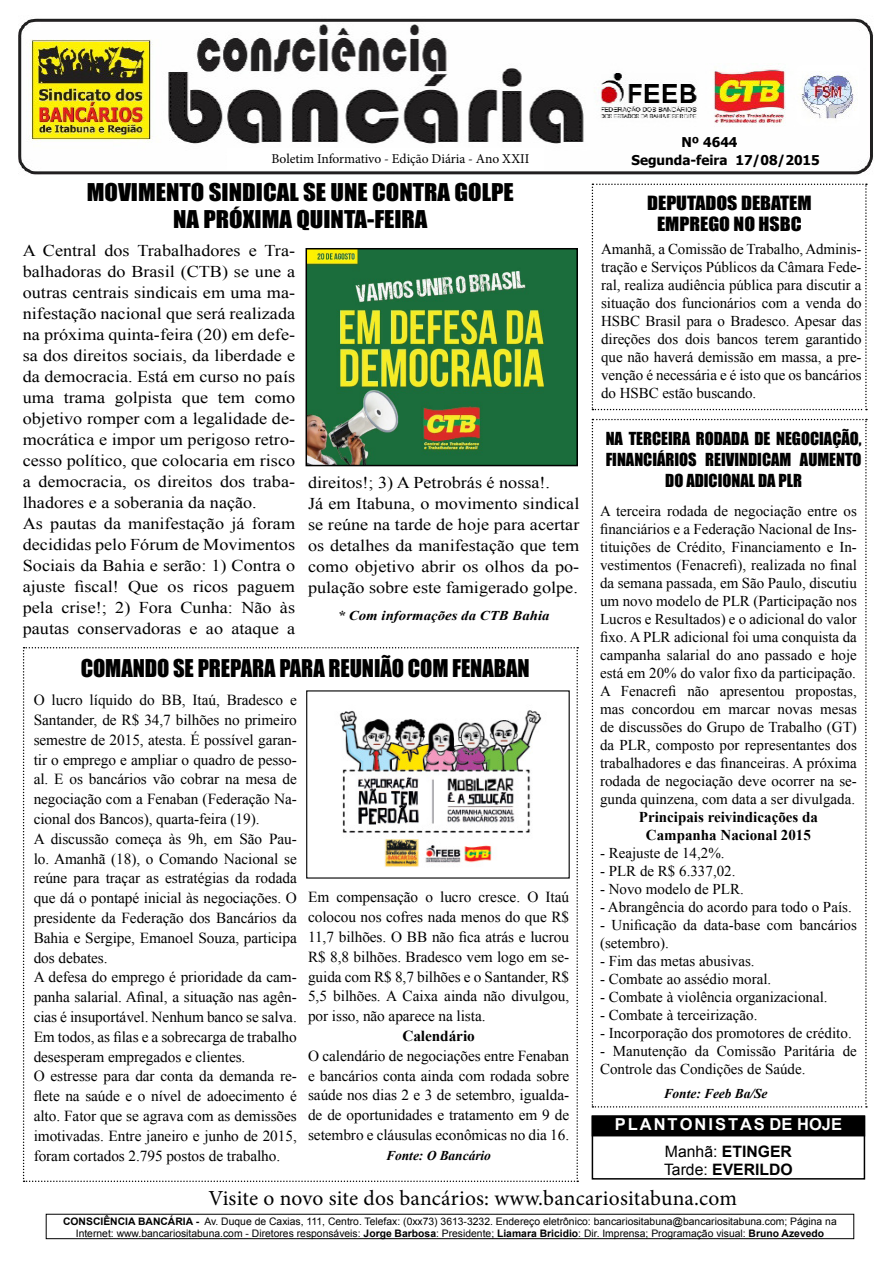
<style>
.page{position:relative;width:893px;height:1263px;background:#fff}
.page>*{position:absolute;margin:0;border:0;box-sizing:border-box;transform-origin:0 0}
.t1{font:22.5px/27px "Impact";color:#000;text-align:center;scale:1.1 1}
.t2{font:22.5px "Impact";color:#000}
.t3{font:21.45px "Minion Pro";letter-spacing:.01em;color:#000}
.t4{font:18px/21px "Impact";color:#000;text-align:center;scale:1.1 1}
.t5{font:16.5px/21px "Times New Roman";color:#000;scale:1.1 1}
.t6{font:16.5px/21px "Impact";color:#000}
.t7{font:700 16.5px "Arial";letter-spacing:.12em;color:#fff}
.t8{font:700 15.75px/18.9px "Arial";color:#000}
.t9{font:15.3px/19.8px "Times New Roman";letter-spacing:-.005em;color:#000;text-align:justify}
.t10{font:700 15.3px "Times New Roman";letter-spacing:-.005em;color:#000}
.t11{font:15px/18px "Times New Roman";color:#000;text-align:justify}
.t12{font:700 15px/18px "Times New Roman";color:#000;text-align:center}
.t13{font:13.5px "Minion Pro";letter-spacing:-.005em;color:#000}
.t14{font:italic 700 13.5px "Times New Roman";letter-spacing:-.005em;color:#000}
.t15{font:700 13.5px "Tahoma";color:#000}
.t16{font:italic 700 13.5px "Times New Roman";letter-spacing:-.005em;color:#000;scale:1.1 1}
.t17{font:10.35px/12.5px "Arial";color:#000;text-align:center}
.s1{font-weight:400}
.s2{font-weight:700}
</style>
<div class="page">
<div style="left:46px;top:1214px;width:808px;height:25px;border:1px solid #000"></div>
<div style="left:591px;top:1116px;width:274px;height:64px;border:1px solid #000"></div>
<div style="left:592px;top:1116px;width:272px;height:20px;background:#000"></div>
<img style="left:18px;top:18px;width:855px;height:157px">
<div style="left:228px;top:148px;width:316px;height:21px;background:#fff"></div>
<svg style="left:591px;top:419px;width:275px;height:689px"></svg>
<img style="left:307px;top:250px;width:269px;height:214px">
<div style="left:305px;top:248px;width:273px;height:218px;border:1px solid #000"></div>
<svg style="left:23px;top:647px;width:555px;height:535px"></svg>
<img style="left:308px;top:692px;width:259px;height:185px">
<svg style="left:591px;top:184px;width:275px;height:226px"></svg>
<p class="t13" style="left:271px;top:154px;width:259px">Boletim Informativo - Edição Diária - Ano XXII</p>
<p class="t15" style="left:681px;top:136px;width:58px">Nº 4644</p>
<p class="t15" style="left:631px;top:155px;width:190px">Segunda-feira 17/08/2015</p>
<h1 class="t1" style="left:87px;top:181px;width:390px">MOVIMENTO SINDICAL SE UNE CONTRA GOLPE<br>NA PRÓXIMA QUINTA-FEIRA</h1>
<p class="t5" style="left:23px;top:241px;width:249px">A Central dos Trabalhadores e Tra&shy;balhadoras do Brasil (CTB) se une a outras centrais sindicais em uma ma&shy;nifestação nacional que será realizada na próxima quinta-feira (20) em defe&shy;sa dos direitos sociais, da liberdade e da democracia. Está em curso no país uma trama golpista que tem como objetivo romper com a legalidade de&shy;mocrática e impor um perigoso retro&shy;cesso político, que colocaria em risco a democracia, os direitos dos traba&shy;lhadores e a soberania da nação.<br>As pautas da manifestação já foram decididas pelo Fórum de Movimentos Sociais da Bahia e serão: 1) Contra o ajuste fiscal! Que os ricos paguem pela crise!; 2) Fora Cunha: Não às pautas conservadoras e ao ataque a</p>
<p class="t4" style="left:647px;top:194px;width:151px">DEPUTADOS DEBATEM<br>EMPREGO NO HSBC</p>
<p class="t11" style="left:601px;top:241px;width:262px">Amanhã, a Comissão de Trabalho, Adminis&shy;tração e Serviços Públicos da Câmara Fede&shy;ral, realiza audiência pública para discutir a situação dos funcionários com a venda do HSBC Brasil para o Bradesco. Apesar das direções dos dois bancos terem garantido que não haverá demissão em massa, a pre&shy;venção é necessária e é isto que os bancários do HSBC estão buscando.</p>
<p class="t6" style="left:605px;top:429px;width:257px">NA TERCEIRA RODADA DE NEGOCIAÇÃO,<br>FINANCIÁRIOS REIVINDICAM AUMENTO</p>
<p class="t5" style="left:308px;top:473px;width:221px">direitos!; 3) A Petrobrás é nossa!.</p>
<p class="t6" style="left:665px;top:471px;width:138px">DO ADICIONAL DA PLR</p>
<p class="t5" style="left:308px;top:494px;width:248px;text-align:justify">Já em Itabuna, o movimento sindical se reúne na tarde de hoje para acertar os detalhes da manifestação que tem como objetivo abrir os olhos da po&shy;pulação sobre este famigerado golpe.</p>
<p class="t16" style="left:338px;top:611px;width:194px">* Com informações da CTB Bahia</p>
<h1 class="t2" style="left:81px;top:659px;width:450px">COMANDO SE PREPARA PARA REUNIÃO COM FENABAN</h1>
<p class="t9" style="left:34px;top:692px;width:265px;text-align:left">O lucro líquido do BB, Itaú, Bradesco e Santander, de R$ 34,7 bilhões no primeiro semestre de 2015, atesta. É possível garan&shy;tir o emprego e ampliar o quadro de pesso&shy;al. E os bancários vão cobrar na mesa de negociação com a Fenaban (Federação Na&shy;cional dos Bancos), quarta-feira (19).<br>A discussão começa às 9h, em São Pau&shy;lo. Amanhã (18), o Comando Nacional se reúne para traçar as estratégias da rodada que dá o pontapé inicial às negociações. O presidente da Federação dos Bancários da Bahia e Sergipe, Emanoel Souza, participa dos debates.<br>A defesa do emprego é prioridade da cam&shy;panha salarial. Afinal, a situação nas agên&shy;cias é insuportável. Nenhum banco se salva.<br>Em todos, as filas e a sobrecarga de trabalho desesperam empregados e clientes.<br>O estresse para dar conta da demanda re&shy;flete na saúde e o nível de adoecimento é alto. Fator que se agrava com as demissões imotivadas. Entre janeiro e junho de 2015, foram cortados 2.795 postos de trabalho.</p>
<p class="t11" style="left:600px;top:503px;width:258px">A terceira rodada de negociação entre os financiários e a Federação Nacional de Ins&shy;tituições de Crédito, Financiamento e In&shy;vestimentos (Fenacrefi), realizada no final da semana passada, em São Paulo, discutiu um novo modelo de PLR (Participação nos Lucros e Resultados) e o adicional do valor fixo. A PLR adicional foi uma conquista da campanha salarial do ano passado e hoje está em 20% do valor fixo da participação.<br>A Fenacrefi não apresentou propostas, mas concordou em marcar novas mesas de discussões do Grupo de Trabalho (GT) da PLR, composto por representantes dos trabalhadores e das financeiras. A próxima rodada de negociação deve ocorrer na se&shy;gunda quinzena, com data a ser divulgada.</p>
<p class="t12" style="left:639px;top:809px;width:180px">Principais reivindicações da<br>Campanha Nacional 2015</p>
<p class="t11" style="left:600px;top:845px;width:126px">- Reajuste de 14,2%.</p>
<p class="t11" style="left:600px;top:863px;width:137px">- PLR de R$ 6.337,02.</p>
<p class="t11" style="left:600px;top:881px;width:145px">- Novo modelo de PLR.</p>
<p class="t11" style="left:600px;top:899px;width:253px">- Abrangência do acordo para todo o País.</p>
<p class="t11" style="left:600px;top:917px;width:258px">- Unificação da data-base com bancários (setembro).</p>
<p class="t11" style="left:600px;top:953px;width:156px">- Fim das metas abusivas.</p>
<p class="t11" style="left:600px;top:971px;width:173px">- Combate ao assédio moral.</p>
<p class="t11" style="left:600px;top:989px;width:229px">- Combate à violência organizacional.</p>
<p class="t11" style="left:600px;top:1007px;width:159px">- Combate à terceirização.</p>
<p class="t11" style="left:600px;top:1025px;width:253px">- Incorporação dos promotores de crédito.</p>
<p class="t11" style="left:600px;top:1043px;width:258px">- Manutenção da Comissão Paritária de<br>Controle das Condições de Saúde.</p>
<p class="t9" style="left:308px;top:889px;width:263px">Em compensação o lucro cresce. O Itaú colocou nos cofres nada menos do que R$ 11,7 bilhões. O BB não fica atrás e lucrou R$ 8,8 bilhões. Bradesco vem logo em se&shy;guida com R$ 8,7 bilhões e o Santander, R$ 5,5 bilhões. A Caixa ainda não divulgou, por isso, não aparece na lista.</p>
<p class="t10" style="left:402px;top:1031px;width:74px">Calendário</p>
<p class="t9" style="left:308px;top:1047px;width:263px">O calendário de negociações entre Fenaban e bancários conta ainda com rodada sobre saúde nos dias 2 e 3 de setembro, igualda&shy;de de oportunidades e tratamento em 9 de setembro e cláusulas econômicas no dia 16.</p>
<p class="t14" style="left:386px;top:1151px;width:106px">Fonte: O Bancário</p>
<p class="t14" style="left:663px;top:1089px;width:105px">Fonte: Feeb Ba/Se</p>
<p class="t7" style="left:614px;top:1118px;width:229px">PLANTONISTAS DE HOJE</p>
<p class="t8" style="left:664px;top:1143px;width:130px"><span class="s1">Manhã:</span> ETINGER<br><span class="s1">Tarde:</span> EVERILDO</p>
<h2 class="t3" style="left:208px;top:1190px;width:530px">Visite o novo site dos bancários: www.bancariositabuna.com</h2>
<p class="t17" style="left:63px;top:1216px;width:775px"><span class="s2">CONSCIÊNCIA BANCÁRIA -</span> Av. Duque de Caxias, 111, Centro. Telefax: (0xx73) 3613-3232. Endereço eletrônico: bancariositabuna@bancariositabuna.com; Página na<br>Internet: www.bancariositabuna.com - Diretores responsáveis: <span class="s2">Jorge Barbosa</span>: Presidente; <span class="s2">Liamara Bricidio</span>: Dir. Imprensa; Programação visual: <span class="s2">Bruno Azevedo</span></p>
</div>
